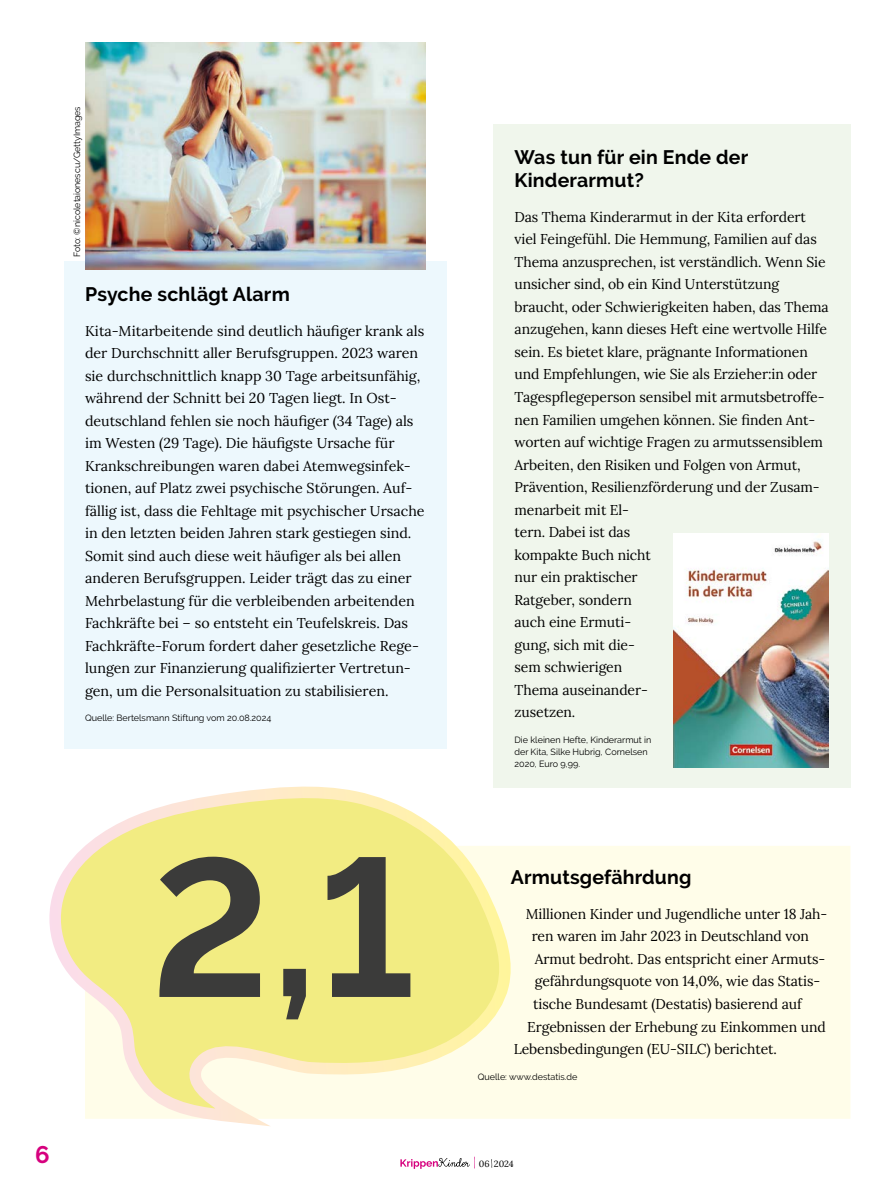
<style>
.page{position:relative;width:893px;height:1191px;background:#fff}
.page>*{position:absolute;margin:0;border:0;box-sizing:border-box;transform-origin:0 0}
.News_News_Head{font:700 195px "Raleway";color:#3b3b3a}
.t1{font:700 24px "Raleway";color:#d6007e}
.News_News_Head-2{font:700 19.5px/22.5px "Raleway";letter-spacing:.01em;color:#000}
.News_News_Fließtext{font:14.25px/22.5px "Lora";letter-spacing:-.005em;color:#000}
.Rechtevermerk{font:9px/12px "Raleway";color:#000}
.t2{font:9px "Lora";letter-spacing:-.005em;color:#000}
</style>
<div class="page">
<div style="left:64px;top:261px;width:382px;height:488px;background:#edf8fd"></div>
<div style="left:493px;top:124px;width:357px;height:663px;background:#f0f6ec"></div>
<div style="left:516px;top:846px;width:334px;height:272px;background:#fffde9"></div>
<svg style="left:49px;top:786px;width:467px;height:340px;background:#f7f0ac"></svg>
<img style="left:674px;top:534px;width:155px;height:234px">
<svg style="left:400px;top:1156px;width:75px;height:12px"></svg>
<img style="left:85px;top:43px;width:340px;height:226px">
<p class="Rechtevermerk" style="left:71px;top:257px;width:152px;rotate:-90deg">Foto: ©nicoletaionescu/GettyImages</p>
<p class="News_News_Head-2" style="left:85px;top:282px;width:206px">Psyche schlägt Alarm</p>
<p class="News_News_Fließtext" style="left:85px;top:318px;width:341px">Kita-Mitarbeitende sind deutlich häufiger krank als der Durchschnitt aller Berufsgruppen. 2023 waren sie durchschnittlich knapp 30 Tage arbeitsunfähig, während der Schnitt bei 20 Tagen liegt. In Ost&shy;deutschland fehlen sie noch häufiger (34 Tage) als im Westen (29 Tage). Die häufigste Ursache für Krankschreibungen waren dabei Atemwegsinfek&shy;tionen, auf Platz zwei psychische Störungen. Auf&shy;fällig ist, dass die Fehltage mit psychischer Ursache in den letzten beiden Jahren stark gestiegen sind.<br>Somit sind auch diese weit häufiger als bei allen anderen Berufsgruppen. Leider trägt das zu einer Mehrbelastung für die verbleibenden arbeitenden Fachkräfte bei – so entsteht ein Teufelskreis. Das Fachkräfte-Forum fordert daher gesetzliche Rege&shy;lungen zur Finanzierung qualifizierter Vertretun&shy;gen, um die Personalsituation zu stabilisieren.</p>
<p class="Rechtevermerk" style="left:85px;top:712px;width:188px">Quelle: Bertelsmann Stiftung vom 20.08.2024</p>
<h2 class="t1" style="left:35px;top:1140px;width:16px">6</h2>
<p class="News_News_Head" style="left:151px;top:817px;width:265px">2,1</p>
<p class="News_News_Head-2" style="left:514px;top:146px;width:235px">Was tun für ein Ende der<br>Kinderarmut?</p>
<p class="News_News_Fließtext" style="left:514px;top:205px;width:316px">Das Thema Kinderarmut in der Kita erfordert viel Feingefühl. Die Hemmung, Familien auf das Thema anzusprechen, ist verständlich. Wenn Sie unsicher sind, ob ein Kind Unterstützung braucht, oder Schwierigkeiten haben, das Thema anzugehen, kann dieses Heft eine wertvolle Hilfe sein. Es bietet klare, prägnante Informationen und Empfehlungen, wie Sie als Erzieher:in oder Tagespflegeperson sensibel mit armutsbetroffe&shy;nen Familien umgehen können. Sie finden Ant&shy;worten auf wichtige Fragen zu armutssensiblem Arbeiten, den Risiken und Folgen von Armut, Prävention, Resilienzförderung und der Zusam&shy;menarbeit mit El-<br>tern. Dabei ist das<br>kompakte Buch nicht<br>nur ein praktischer<br>Ratgeber, sondern<br>auch eine Ermuti-<br>gung, sich mit die-<br>sem schwierigen<br>Thema auseinander-<br>zusetzen.</p>
<p class="Rechtevermerk" style="left:514px;top:733px;width:138px">Die kleinen Hefte, Kinderarmut in der Kita, Silke Hubrig, Cornelsen<br>2020, Euro 9,99.</p>
<p class="News_News_Head-2" style="left:511px;top:865px;width:182px">Armutsgefährdung</p>
<p class="News_News_Fließtext" style="left:526px;top:901px;width:303px">Millionen Kinder und Jugendliche unter 18 Jah-</p>
<p class="News_News_Fließtext" style="left:532px;top:924px;width:279px">ren waren im Jahr 2023 in Deutschland von</p>
<p class="News_News_Fließtext" style="left:535px;top:946px;width:292px">Armut bedroht. Das entspricht einer Armuts-</p>
<p class="News_News_Fließtext" style="left:535px;top:969px;width:287px">gefährdungsquote von 14,0%, wie das Statis-</p>
<p class="News_News_Fließtext" style="left:533px;top:991px;width:270px">tische Bundesamt (Destatis) basierend auf</p>
<p class="News_News_Fließtext" style="left:527px;top:1014px;width:300px">Ergebnissen der Erhebung zu Einkommen und</p>
<p class="News_News_Fließtext" style="left:514px;top:1036px;width:265px">Lebensbedingungen (EU-SILC) berichtet.</p>
<p class="Rechtevermerk" style="left:478px;top:1070px;width:101px">Quelle: www.destatis.de</p>
<p class="t2" style="left:479px;top:1156px;width:36px">06 2024</p>
</div>
